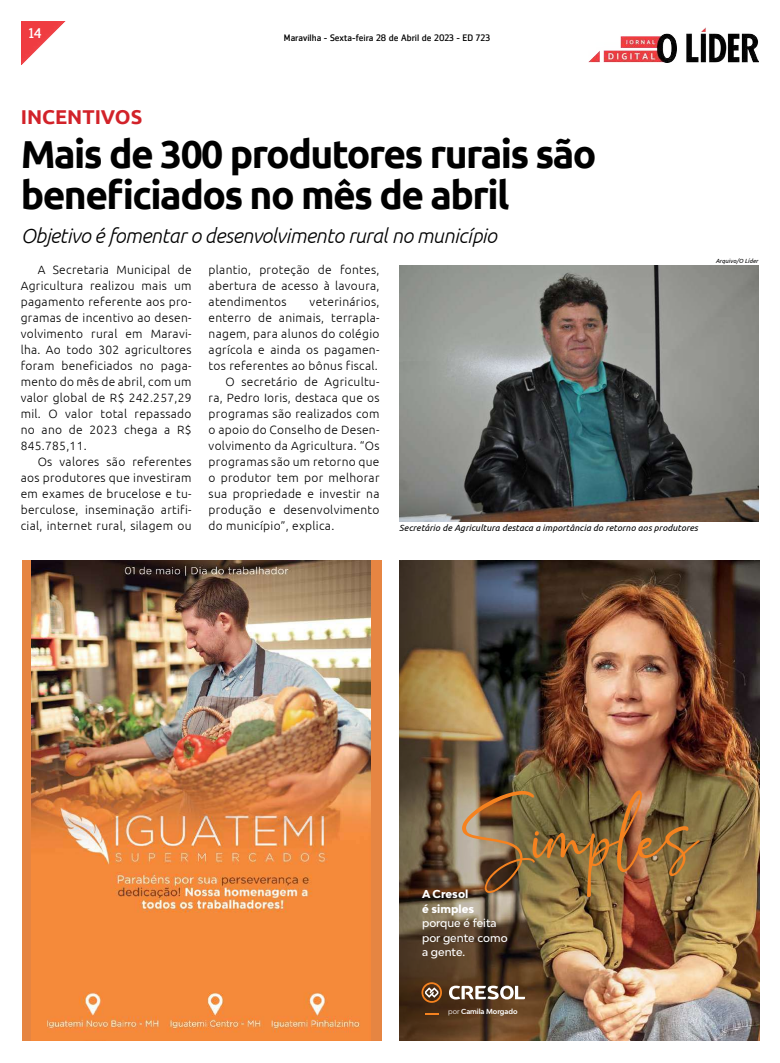
<style>
.page{position:relative;width:780px;height:1063px;background:#fff}
.page>*{position:absolute;margin:0;border:0;box-sizing:border-box;transform-origin:0 0}
.t1{font:85.6px "Breathine";color:#f5821f}
.t2{font:700 39px/41px "Ubuntu";letter-spacing:-.04em;color:#000}
.t3{font:italic 300 20.3px "Ubuntu";letter-spacing:-.02em;color:#000}
.t4{font:700 20px "Ubuntu";color:#d22229}
.t5{font:14px "Zemestro Std";color:#fff}
.t6{font:300 12px/16px "Ubuntu";letter-spacing:.025em;color:#000;text-align:justify}
.t7{font:500 10.9px/14.5px "Bw Modelica";color:#fff}
.t8{font:800 10.9px "Bw Modelica";color:#fff}
.t9{font:9.3px "Zemestro Std";color:#000}
.t10{font:italic 9px "Ubuntu";letter-spacing:.01em;color:#000}
.t11{font:700 6.9px "Bw Modelica";letter-spacing:-.01em;color:#fff}
.t12{font:italic 6px "Ubuntu";letter-spacing:.01em;color:#000}
.s1{font-weight:400}
</style>
<div class="page">
<img style="left:21px;top:21px;width:44px;height:44px">
<img style="left:588px;top:27px;width:170px;height:36px">
<div style="left:22px;top:560px;width:359px;height:481px;background:#e68542"></div>
<img style="left:32px;top:560px;width:339px;height:480px">
<img style="left:513px;top:560px;width:246px;height:112px">
<svg style="left:399px;top:560px;width:114px;height:112px"></svg>
<img style="left:399px;top:672px;width:360px;height:368px">
<img style="left:399px;top:714px;width:360px;height:318px">
<svg style="left:421px;top:982px;width:21px;height:21px"></svg>
<svg style="left:449px;top:986px;width:76px;height:13px"></svg>
<svg style="left:425px;top:1013px;width:13px;height:2px"></svg>
<svg style="left:399px;top:560px;width:3px;height:7px"></svg>
<svg style="left:754px;top:560px;width:6px;height:7px"></svg>
<svg style="left:754px;top:1038px;width:6px;height:3px"></svg>
<img style="left:399px;top:265px;width:359px;height:257px">
<p class="t5" style="left:29px;top:24px;width:14px">14</p>
<p class="t9" style="left:284px;top:33px;width:207px">Maravilha - Sexta-feira 28 de Abril de 2023 - ED 723</p>
<h3 class="t4" style="left:21px;top:105px;width:123px">INCENTIVOS</h3>
<h2 class="t2" style="left:21px;top:133px;width:577px">Mais de 300 produtores rurais são beneficiados no mês de abril</h2>
<h3 class="t3" style="left:21px;top:223px;width:477px">Objetivo é fomentar o desenvolvimento rural no município</h3>
<p class="t6" style="left:21px;top:262px;width:172px;text-indent:17px">A Secretaria Municipal de Agricultura realizou mais um pagamento referente aos pro&shy;gramas de incentivo ao desen&shy;volvimento rural em Maravi&shy;lha. Ao todo 302 agricultores foram beneficiados no paga&shy;mento do mês de abril, com um valor global de R$ 242.257,29 mil. O valor total repassado no ano de 2023 chega a R$ 845.785,11.</p>
<p class="t6" style="left:21px;top:454px;width:172px;text-indent:17px">Os valores são referentes aos produtores que investiram em exames de brucelose e tu&shy;berculose, inseminação artifi&shy;cial, internet rural, silagem ou</p>
<p class="t6" style="left:208px;top:262px;width:172px">plantio, proteção de fontes, abertura de acesso à lavoura, atendimentos</p>
<p class="t6" style="left:309px;top:294px;width:71px">veterinários,</p>
<p class="t6" style="left:208px;top:310px;width:172px">enterro de animais, terrapla-</p>
<p class="t6" style="left:208px;top:326px;width:172px">nagem, para alunos do colégio</p>
<p class="t6" style="left:208px;top:342px;width:172px">agrícola e ainda os pagamen-</p>
<p class="t6" style="left:208px;top:358px;width:171px">tos referentes ao bônus fiscal.</p>
<p class="t6" style="left:226px;top:374px;width:155px">O secretário de Agricultu-</p>
<p class="t6" style="left:208px;top:390px;width:172px">ra, Pedro Ioris, destaca que os</p>
<p class="t6" style="left:208px;top:406px;width:172px">programas são realizados com</p>
<p class="t6" style="left:208px;top:422px;width:172px">o apoio do Conselho de Desen-</p>
<p class="t6" style="left:208px;top:438px;width:172px">volvimento da Agricultura. “Os</p>
<p class="t6" style="left:208px;top:454px;width:172px">programas são um retorno que</p>
<p class="t6" style="left:208px;top:470px;width:172px">o produtor tem por melhorar</p>
<p class="t6" style="left:208px;top:486px;width:172px">sua propriedade e investir na</p>
<p class="t6" style="left:208px;top:502px;width:172px">produção e desenvolvimento</p>
<p class="t6" style="left:208px;top:518px;width:127px">do município”, explica.</p>
<p class="t10" style="left:399px;top:522px;width:300px">Secretário de Agricultura destaca a importância do retorno aos produtores</p>
<p class="t12" style="left:715px;top:257px;width:44px">Arquivo/O Líder</p>
<h1 class="t1" style="left:457px;top:804px;width:242px">Simples</h1>
<p class="t8" style="left:422px;top:902px;width:54px">é simples</p>
<p class="t7" style="left:422px;top:916px;width:87px">porque é feita por gente como a gente.</p>
<p class="t8" style="left:422px;top:887px;width:48px">A Cresol</p>
<p class="t11" style="left:448px;top:1007px;width:71px"><span class="s1">por</span> Camila Morgado</p>
</div>
